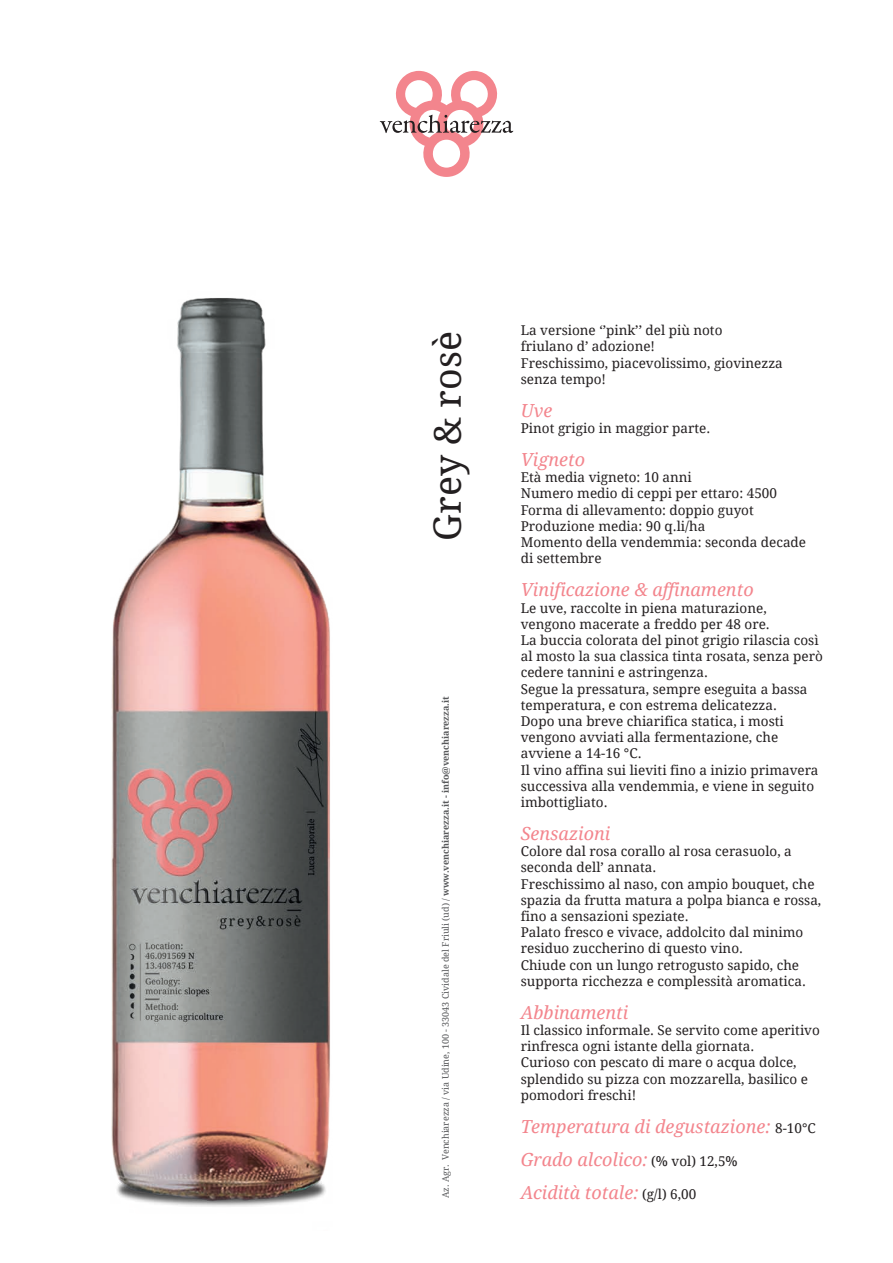
<style>
.page{position:relative;width:893px;height:1263px;background:#fff}
.page>*{position:absolute;margin:0;border:0;box-sizing:border-box;transform-origin:0 0}
.t1{font:37.5px "Droid Serif";color:#231f20}
.t2{font:italic 18px/33px "Droid Serif";color:#f3858d}
.t3{font:13.5px/16.2px "Droid Serif";color:#231f20}
.t4{font:9px "Droid Serif";color:#57585a}
.s1{font-weight:700}
.s2{font-style:normal;font-size:13.5px;color:#231f20}
</style>
<div class="page">
<img style="left:111px;top:298px;width:219px;height:909px">
<svg style="left:380px;top:71px;width:133px;height:106px"></svg>
<h1 class="t1" style="left:426px;top:540px;width:211px;rotate:-90deg">Grey &amp; rosè</h1>
<p class="t4" style="left:440px;top:1198px;width:503px;rotate:-90deg">Az. Agr. Venchiarezza / via Udine, 100 - 33043 Cividale del Friuli (ud) / <span class="s1">www.venchiarezza.it - info@venchiarezza.it</span></p>
<p class="t3" style="left:521px;top:322px;width:264px">La versione ‘’pink’’ del più noto<br>friulano d’ adozione!<br>Freschissimo, piacevolissimo, giovinezza senza tempo!</p>
<h2 class="t2" style="left:521px;top:394px;width:33px">Uve</h2>
<p class="t3" style="left:521px;top:420px;width:191px">Pinot grigio in maggior parte.</p>
<h2 class="t2" style="left:521px;top:443px;width:66px">Vigneto</h2>
<p class="t3" style="left:521px;top:469px;width:287px">Età media vigneto: 10 anni<br>Numero medio di ceppi per ettaro: 4500<br>Forma di allevamento: doppio guyot<br>Produzione media: 90 q.li/ha<br>Momento della vendemmia: seconda decade di settembre</p>
<h2 class="t2" style="left:521px;top:574px;width:234px">Vinificazione &amp; affinamento</h2>
<p class="t3" style="left:521px;top:600px;width:304px">Le uve, raccolte in piena maturazione, vengono macerate a freddo per 48 ore.<br>La buccia colorata del pinot grigio rilascia così al mosto la sua classica tinta rosata, senza però cedere tannini e astringenza.<br>Segue la pressatura, sempre eseguita a bassa temperatura, e con estrema delicatezza.<br>Dopo una breve chiarifica statica, i mosti vengono avviati alla fermentazione, che avviene a 14-16 °C.<br>Il vino affina sui lieviti fino a inizio primavera successiva alla vendemmia, e viene in seguito imbottigliato.</p>
<h2 class="t2" style="left:521px;top:817px;width:91px">Sensazioni</h2>
<p class="t3" style="left:521px;top:843px;width:302px">Colore dal rosa corallo al rosa cerasuolo, a seconda dell’ annata.<br>Freschissimo al naso, con ampio bouquet, che spazia da frutta matura a polpa bianca e rossa, fino a sensazioni speziate.<br>Palato fresco e vivace, addolcito dal minimo residuo zuccherino di questo vino.<br>Chiude con un lungo retrogusto sapido, che supporta ricchezza e complessità aromatica.</p>
<h2 class="t2" style="left:521px;top:996px;width:109px">Abbinamenti</h2>
<p class="t3" style="left:521px;top:1022px;width:301px">Il classico informale. Se servito come aperitivo rinfresca ogni istante della giornata.<br>Curioso con pescato di mare o acqua dolce, splendido su pizza con mozzarella, basilico e pomodori freschi!</p>
<h2 class="t2" style="left:521px;top:1110px;width:296px">Temperatura di degustazione: <span class="s2">8-10°C<br></span>Grado alcolico: <span class="s2">(% vol) 12,5%<br></span>Acidità totale: <span class="s2">(g/l) 6,00</span></h2>
</div>
